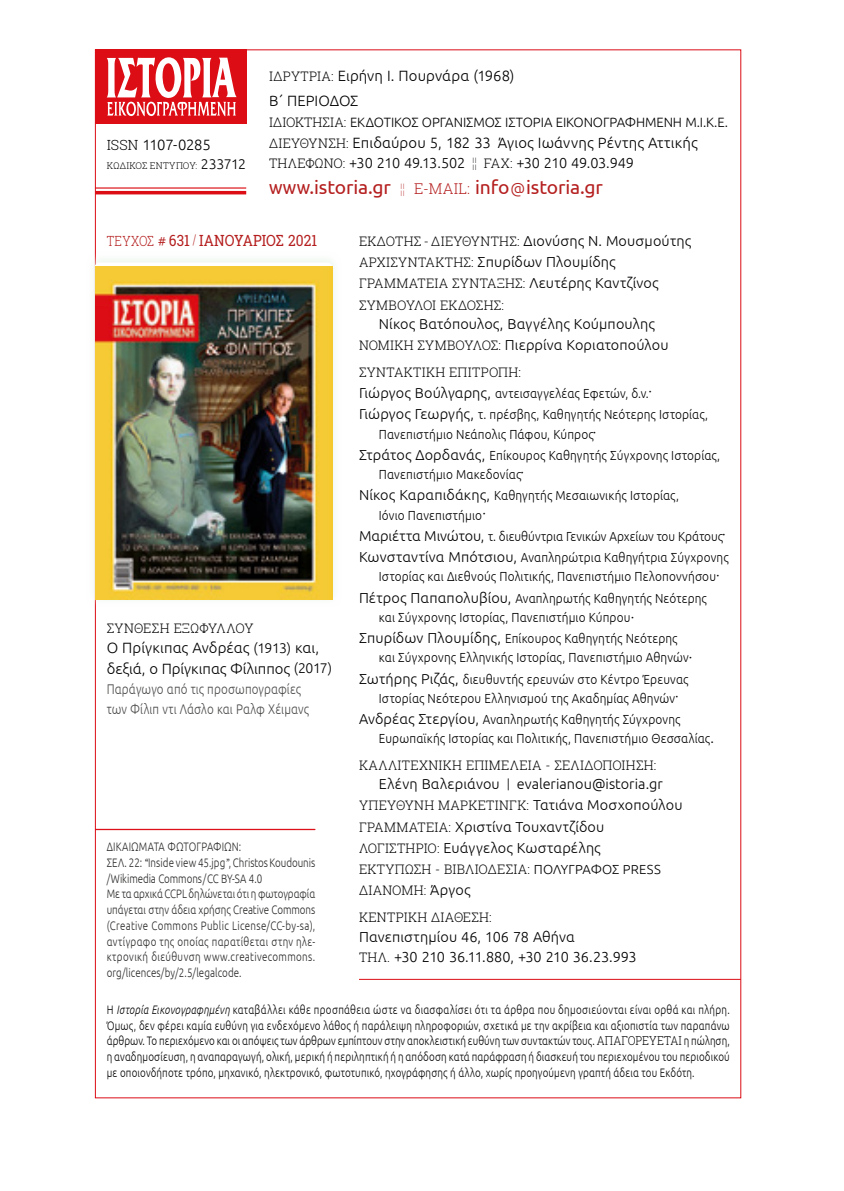
<style>
.page{position:relative;width:844px;height:1191px;background:#fff}
.page>*{position:absolute;margin:0;border:0;box-sizing:border-box;transform-origin:0 0}
.t1{font:19.25px "Ubuntu";letter-spacing:-.01em;color:#b51f1f;scale:.9 1}
.t2{font:15.4px "Roboto Slab";color:#b51f1f;scale:.9 1}
.t3{font:300 14.88px/24.5px "Ubuntu";color:#000}
.t4{font:300 14.88px "Ubuntu";letter-spacing:-.025em;color:#000}
.t5{font:300 14.35px/21.2px "Ubuntu";letter-spacing:.005em;color:#000}
.t6{font:300 14.35px "Ubuntu";letter-spacing:-.02em;color:#000}
.t7{font:300 14px/20.5px "Ubuntu";letter-spacing:.01em;color:#4a4a49;scale:.83 1}
.t8{font:300 13.47px "Ubuntu";letter-spacing:-.01em;color:#000}
.t9{font:300 13.12px/21.2px "Ubuntu";letter-spacing:.01em;color:#000;scale:.9 1}
.t10{font:300 13.12px/21.2px "Roboto Slab";letter-spacing:.025em;color:#000}
.t11{font:300 12.25px/15.8px "Ubuntu";letter-spacing:.015em;color:#000;text-align:justify;scale:.8 1}
.t12{font:300 12.25px/15.8px "Ubuntu";letter-spacing:.01em;color:#282827;scale:.8 1}
.t13{font:300 9.28px "Roboto Slab";letter-spacing:.025em;color:#000}
.s1{font-family:"Roboto Slab";font-size:13.12px}
.s2{font-family:"Roboto Slab";font-weight:100}
.s3{font-family:"Roboto Slab";font-weight:100;font-size:14.35px}
.s4{font-family:"Roboto Slab";font-weight:300;font-size:14.88px}
.s5{font-weight:300;font-size:15.75px}
.s6{font-family:"Ubuntu";font-size:14.35px}
.s7{font-size:14.35px}
.s8{font-size:12.25px}
.s9{font-family:"Ubuntu"}
.s10{font-style:italic}
.s11{font-family:"Roboto Slab"}
.s12{font-family:"Roboto Slab";font-size:14px}
.s13{font-family:"Ubuntu";font-size:14px}
.s14{font-weight:300;font-size:14px}
.s15{font-family:"Alegreya Sans"}
.s16{font-family:"Alegreya Sans";font-weight:300;font-size:14px}
.s17{font-size:14px}
.s18{font-family:"Adobe Caslon Pro";font-weight:600;font-style:italic}
</style>
<div class="page">
<hr style="left:843px;top:0;width:1px;height:77px;background:#dc0d15">
<div style="left:95px;top:50px;width:151px;height:74px;background:#dc0d15"></div>
<svg style="left:107px;top:57px;width:129px;height:59px"></svg>
<hr style="left:359px;top:979px;width:381px;height:1px;background:#dc0d15">
<hr style="left:95px;top:187px;width:151px;height:2px;background:#dc0d15">
<hr style="left:95px;top:191px;width:151px;height:3px;background:#dc0d15">
<hr style="left:95px;top:829px;width:220px;height:1px;background:#dc0d15">
<svg style="left:94px;top:251px;width:240px;height:356px"></svg>
<img style="left:96px;top:266px;width:236px;height:334px">
<p class="t3" style="left:269px;top:63px;width:247px"><span class="s1">ΙΔΡΥΤΡΙΑ:</span> Ειρήνη Ι. Πουρνάρα (1968)<br>Β΄ ΠΕΡΙΟΔΟΣ</p>
<p class="t8" style="left:269px;top:114px;width:460px"><span class="s1">ΙΔΙΟΚΤΗΣΙΑ:</span> ΕΚΔΟΤΙΚΟΣ ΟΡΓΑΝΙΣΜΟΣ ΙΣΤΟΡΙΑ ΕΙΚΟΝΟΓΡΑΦΗΜΕΝΗ Μ.Ι.Κ.Ε.</p>
<p class="t3" style="left:269px;top:130px;width:430px"><span class="s1">ΔΙΕΥΘΥΝΣΗ:</span> Επιδαύρου 5, 182 33 Άγιος Ιωάννης Ρέντης Αττικής</p>
<p class="t6" style="left:269px;top:155px;width:366px"><span class="s1">ΤΗΛΕΦΩΝΟ:</span> +30 210 49.13.502 <span class="s2">¦¦</span> <span class="s1">FAX:</span> +30 210 49.03.949</p>
<h1 class="t1" style="left:269px;top:176px;width:372px">www.istoria.gr <span class="s3">¦¦</span> <span class="s4">E-MAIL:</span> info<span class="s5">@</span>istoria.gr</h1>
<p class="t5" style="left:359px;top:230px;width:333px"><span class="s1">ΕΚΔΟΤΗΣ - ΔΙΕΥΘΥΝΤΗΣ:</span> Διονύσης Ν. Μουσμούτης<br><span class="s1">ΑΡΧΙΣΥΝΤΑΚΤΗΣ:</span> Σπυρίδων Πλουμίδης</p>
<p class="t10" style="left:359px;top:273px;width:301px">ΓΡΑΜΜΑΤΕΙΑ ΣΥΝΤΑΞΗΣ: <span class="s6">Λευτέρης Καντζίνος<br></span>ΣΥΜΒΟΥΛΟΙ ΕΚΔΟΣΗΣ:</p>
<p class="t5" style="left:359px;top:313px;width:311px;text-align:center">Νίκος Βατόπουλος, Βαγγέλης Κούμπουλης<br><span class="s1">ΝΟΜΙΚΗ ΣΥΜΒΟΥΛΟΣ:</span> Πιερρίνα Κοριατοπούλου</p>
<p class="t10" style="left:359px;top:361px;width:163px">ΣΥΝΤΑΚΤΙΚΗ ΕΠΙΤΡΟΠΗ:</p>
<p class="t9" style="left:359px;top:382px;width:389px"><span class="s7">Γιώργος Βούλγαρης,</span> αντεισαγγελέας Εφετών, δ.ν.<span class="s7">·<br>Γιώργος Γεωργής,</span> τ. πρέσβης, Καθηγητής Νεότερης Ιστορίας,</p>
<p class="t9" style="left:359px;top:423px;width:403px;text-indent:20px">Πανεπιστήμιο Νεάπολις Πάφου, Κύπρος<span class="s7">·<br>Στράτος Δορδανάς,</span> Επίκουρος Καθηγητής Σύγχρονης Ιστορίας,</p>
<p class="t9" style="left:359px;top:463px;width:357px;text-indent:20px">Πανεπιστήμιο Μακεδονίας<span class="s7">·<br>Νίκος Καραπιδάκης,</span> Καθηγητής Μεσαιωνικής Ιστορίας,</p>
<p class="t9" style="left:359px;top:504px;width:412px;text-indent:20px">Ιόνιο Πανεπιστήμιο<span class="s7">·<br>Μαριέττα Μινώτου,</span> τ. διευθύντρια Γενικών Αρχείων του Κράτους<span class="s7">·<br>Κωνσταντίνα Μπότσιου,</span> Αναπληρώτρια Καθηγήτρια Σύγχρονης</p>
<p class="t9" style="left:359px;top:565px;width:402px;text-indent:20px">Ιστορίας και Διεθνούς Πολιτικής, Πανεπιστήμιο Πελοποννήσου<span class="s7">·<br>Πέτρος Παπαπολυβίου,</span> Αναπληρωτής Καθηγητής Νεότερης</p>
<p class="t9" style="left:359px;top:606px;width:355px;text-indent:20px">και Σύγχρονης Ιστορίας, Πανεπιστήμιο Κύπρου<span class="s7">·<br>Σπυρίδων Πλουμίδης,</span> Επίκουρος Καθηγητής Νεότερης</p>
<p class="t9" style="left:359px;top:646px;width:372px;text-align:right">και Σύγχρονης Ελληνικής Ιστορίας, Πανεπιστήμιο Αθηνών<span class="s7">·<br>Σωτήρης Ριζάς,</span> διευθυντής ερευνών στο Κέντρο Έρευνας</p>
<p class="t9" style="left:359px;top:687px;width:358px;text-align:right">Ιστορίας Νεότερου Ελληνισμού της Ακαδημίας Αθηνών<span class="s7">·<br>Ανδρέας Στεργίου,</span> Αναπληρωτής Καθηγητής Σύγχρονης</p>
<p class="t9" style="left:379px;top:727px;width:374px">Ευρωπαϊκής Ιστορίας και Πολιτικής, Πανεπιστήμιο Θεσσαλίας<span class="s7">.</span></p>
<p class="t10" style="left:359px;top:754px;width:299px">ΚΑΛΛΙΤΕΧΝΙΚΗ ΕΠΙΜΕΛΕΙΑ - ΣΕΛΙΔΟΠΟΙΗΣΗ:</p>
<p class="t5" style="left:379px;top:773px;width:285px">Ελένη Βαλεριάνου <span class="s8">|</span> evalerianou@istoria.gr</p>
<p class="t10" style="left:359px;top:795px;width:325px">ΥΠΕΥΘΥΝΗ ΜΑΡΚΕΤΙΝΓΚ: <span class="s6">Τατιάνα Μοσχοπούλου</span></p>
<p class="t5" style="left:359px;top:815px;width:247px"><span class="s1">ΓΡΑΜΜΑΤΕΙΑ:</span> Xριστίνα Τουχαντζίδου<br><span class="s1">ΛΟΓΙΣΤΗΡΙΟ:</span> Ευάγγελος Κωσταρέλης</p>
<p class="t10" style="left:359px;top:858px;width:303px">ΕΚΤΥΠΩΣΗ - ΒΙΒΛΙΟΔΕΣΙΑ: <span class="s9">ΠΟΛΥΓΡΑΦΟΣ PRESS<br></span>ΔΙΑΝΟΜΗ: <span class="s6">Άργος</span></p>
<p class="t10" style="left:359px;top:906px;width:134px">ΚΕΝΤΡΙΚΗ ΔΙΑΘΕΣΗ:</p>
<p class="t5" style="left:359px;top:926px;width:279px;line-height:20.1px">Πανεπιστημίου 46, 106 78 Αθήνα<br><span class="s1">ΤΗΛ.</span> +30 210 36.11.880, +30 210 36.23.993</p>
<p class="t11" style="left:107px;top:1001px;width:780px">Η <span class="s10">Ιστορία Εικονογραφημένη</span> καταβάλλει κάθε προσπάθεια ώστε να διασφαλίσει ότι τα άρθρα που δημοσιεύονται είναι ορθά και πλήρη.<br>Όμως, δεν φέρει καμία ευθύνη για ενδεχόμενο λάθος ή παράλειψη πληροφοριών, σχετικά με την ακρίβεια και αξιοπιστία των παραπάνω άρθρων. Το περιεχόμενο και οι απόψεις των άρθρων εμπίπτουν στην αποκλειστική ευθύνη των συντακτών τους. <span class="s11">ΑΠΑΓΟΡΕΥΕΤΑΙ</span> η πώληση, η αναδημοσίευση, η αναπαραγωγή, ολική, μερική ή περιληπτική ή η απόδοση κατά παράφραση ή διασκευή του περιεχομένου του περιοδικού με οποιονδήποτε τρόπο, μηχανικό, ηλεκτρονικό, φωτοτυπικό, ηχογράφησης ή άλλο, χωρίς προηγούμενη γραπτή άδεια του Εκδότη.</p>
<p class="t4" style="left:107px;top:135px;width:105px"><span class="s12">ISSN</span> 1107-0285</p>
<p class="t13" style="left:107px;top:159px;width:141px">ΚΩΔΙΚΟΣ ΕΝΤΥΠΟΥ: <span class="s13">233712</span></p>
<p class="t2" style="left:107px;top:229px;width:235px"><span class="s14">ΤΕΥΧΟΣ</span> <span class="s15">#</span> 631 <span class="s16">/</span> ΙΑΝΟΥΑΡΙΟΣ 2021</p>
<p class="t10" style="left:107px;top:617px;width:148px">ΣΥΝΘΕΣΗ ΕΞΩΦΎΛΛΟΥ</p>
<p class="t3" style="left:107px;top:637px;width:227px;line-height:20.5px">Ο Πρίγκιπας Ανδρέας <span class="s17">(1913)</span> και, δεξιά, ο Πρίγκιπας Φίλιππος <span class="s17">(2017)</span></p>
<p class="t7" style="left:107px;top:678px;width:245px">Παράγωγο από τις προσωπογραφίες των Φίλιπ ντι Λάσλο και Ραλφ Χέιμανς</p>
<p class="t12" style="left:107px;top:838px;width:262px">ΔΙΚΑΙΩΜΑΤΑ ΦΩΤΟΓΡΑΦΙΩΝ:<br>ΣΕΛ. 22: <span class="s18">“</span>Inside view 45.jpg<span class="s18">”</span>, Christos Koudounis /Wikimedia Commons/CC BY-SA 4.0<br>Με τα αρχικά CCPL δηλώνεται ότι η φωτογραφία υπάγεται στην άδεια χρήσης Creative Commons (Creative Commons Public License/CC-by-sa), αντίγραφο της οποίας παρατίθεται στην ηλε&shy;κτρονική διεύθυνση www.creativecommons. org/licences/by/2.5/legalcode.</p>
</div>
